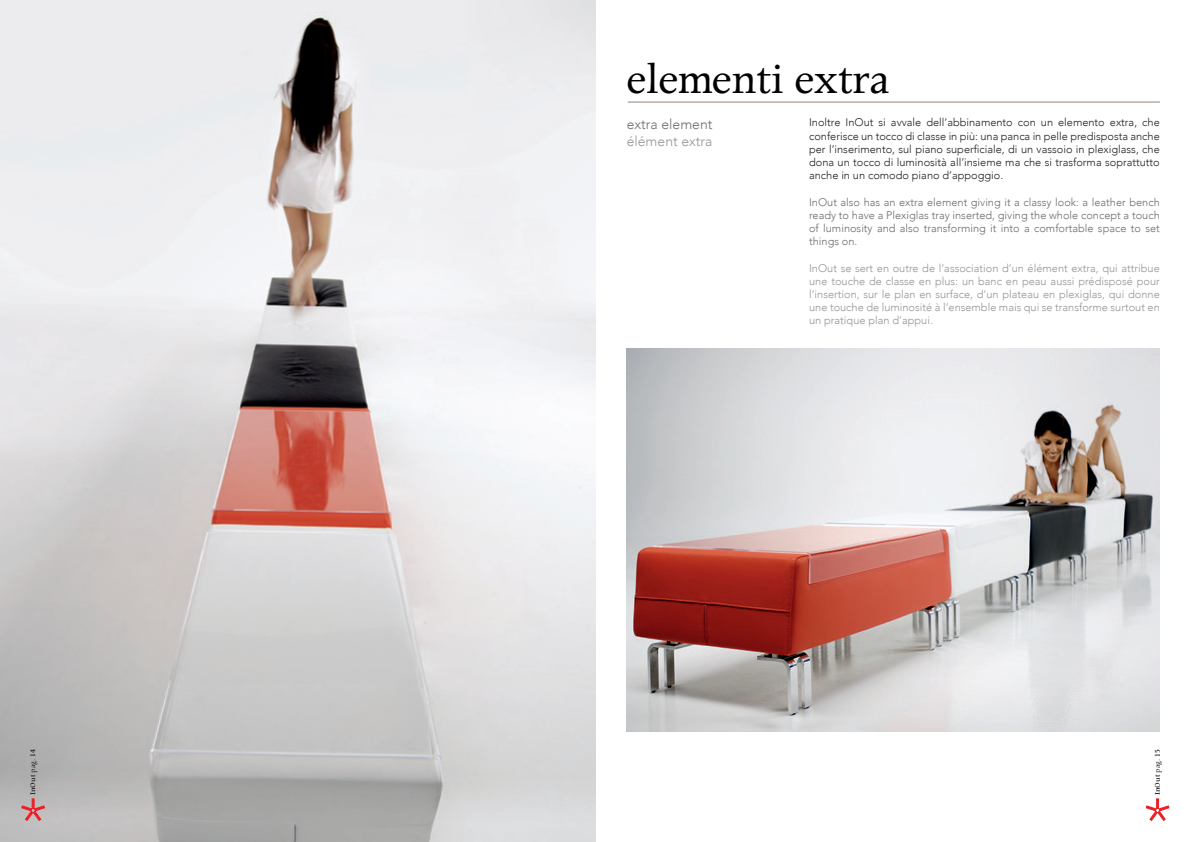
<style>
.page{position:relative;width:1191px;height:842px;background:#fff}
.page>*{position:absolute;margin:0;border:0;box-sizing:border-box;transform-origin:0 0}
.t1{font:47px "Apollo MT Std";letter-spacing:-.01em;color:#000}
.t2{font:300 14px "Avenir";color:#6c6d70}
.t3{font:300 14px "Avenir";color:#939598}
.t4{font:300 11px/13.2px "Avenir";color:#231f20;text-align:justify}
.t5{font:300 11px/13.2px "Avenir";color:#939598;text-align:justify}
.t6{font:300 11px/13.2px "Avenir";color:#6c6d70;text-align:justify}
.t7{font:600 8px "Apollo MT Std";color:#231f20}
.s1{font-weight:400}
</style>
<div class="page">
<hr style="left:628px;top:102px;width:531px;height:1px;background:#918177">
<img style="left:0;top:0;width:595px;height:842px">
<img style="left:626px;top:349px;width:533px;height:382px">
<svg style="left:1146px;top:799px;width:23px;height:21px"></svg>
<svg style="left:22px;top:799px;width:23px;height:21px"></svg>
<p class="t7" style="left:29px;top:795px;width:47px;rotate:-90deg">InOut <span class="s1">pag.</span> 14</p>
<p class="t1" style="left:626px;top:54px;width:265px">elementi extra</p>
<p class="t2" style="left:626px;top:116px;width:87px">extra element</p>
<p class="t3" style="left:626px;top:133px;width:87px">élément extra</p>
<p class="t4" style="left:809px;top:116px;width:352px">Inoltre InOut si avvale dell’abbinamento con un elemento extra, che conferisce un tocco di classe in più: una panca in pelle predisposta anche per l’inserimento, sul piano superficiale, di un vassoio in plexiglass, che dona un tocco di luminosità all’insieme ma che si trasforma soprattutto anche in un comodo piano d’appoggio.</p>
<p class="t6" style="left:809px;top:195px;width:352px">InOut also has an extra element giving it a classy look: a leather bench ready to have a Plexiglas tray inserted, giving the whole concept a touch of luminosity and also transforming it into a comfortable space to set things on.</p>
<p class="t5" style="left:809px;top:261px;width:352px">InOut se sert en outre de l’association d’un élément extra, qui attribue une touche de classe en plus: un banc en peau aussi prédisposé pour l’insertion, sur le plan en surface, d’un plateau en plexiglas, qui donne une touche de luminosité à l’ensemble mais qui se transforme surtout en un pratique plan d’appui.</p>
<p class="t7" style="left:1153px;top:795px;width:47px;rotate:-90deg">InOut <span class="s1">pag.</span> 15</p>
</div>
